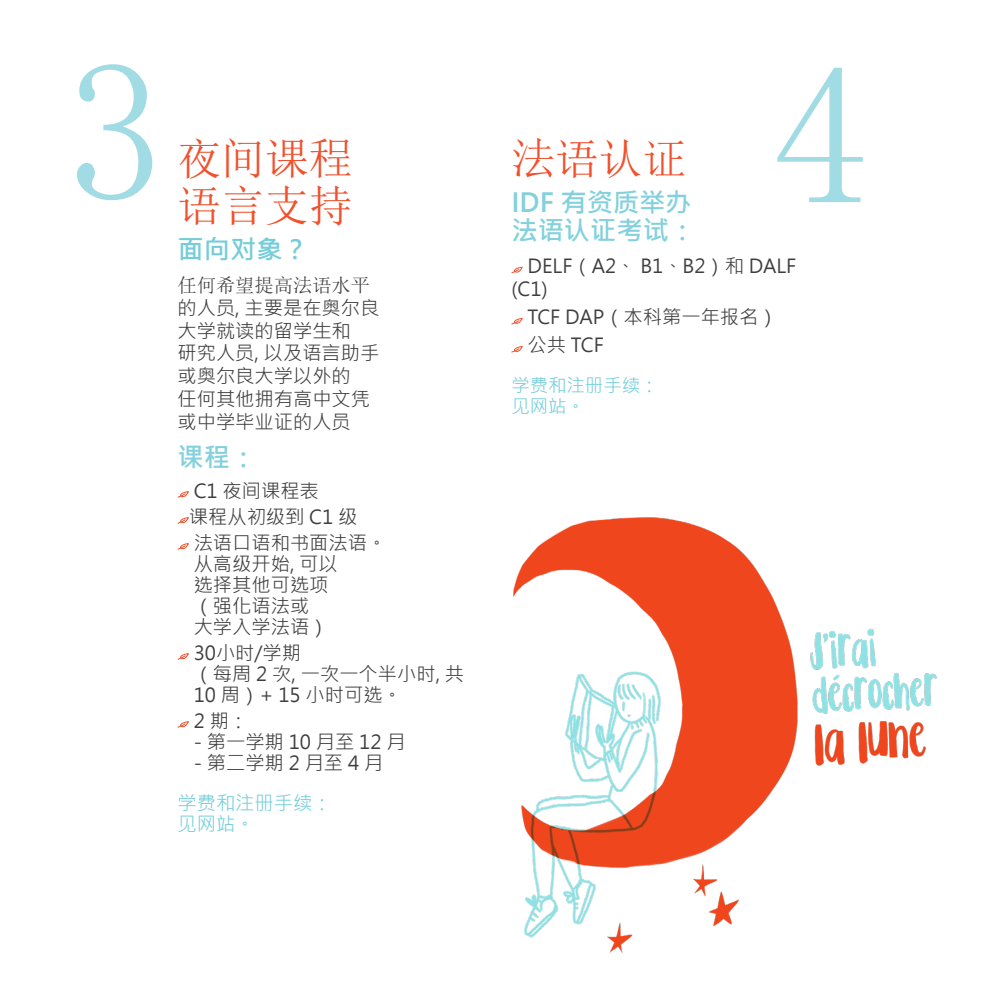
<style>
.page{position:relative;width:993px;height:993px;background:#fff}
.page>*{position:absolute;margin:0;border:0;box-sizing:border-box;transform-origin:0 0}
.Titre{font:198.62px "Sim Sun";color:#a1dbe3}
.Titre-2{font:43.75px "Sim Sun";color:#f0512c}
.Sous-Titre{font:700 26.25px/28px "Microsoft Jheng Hei";color:#83d1dc}
.Sous-Titre-2{font:700 26.25px "Microsoft Jheng Hei";color:#74cdd9}
.t1{font:19.25px/22.8px "Microsoft Jheng Hei";color:#3e3e3f}
.t2{font:19.25px "Microsoft Jheng Hei";color:#74cdd9}
.t3{font:18.38px "Microsoft Jheng Hei";color:#74cdd9}
.s1{font-family:"N Sim Sun"}
</style>
<div class="page">
<img style="left:513px;top:517px;width:424px;height:437px">
<svg style="left:177px;top:491px;width:12px;height:7px"></svg>
<svg style="left:177px;top:517px;width:12px;height:7px"></svg>
<svg style="left:177px;top:543px;width:12px;height:7px"></svg>
<svg style="left:177px;top:653px;width:12px;height:7px"></svg>
<svg style="left:177px;top:721px;width:12px;height:7px"></svg>
<svg style="left:511px;top:267px;width:12px;height:7px"></svg>
<svg style="left:511px;top:318px;width:12px;height:7px"></svg>
<svg style="left:511px;top:346px;width:12px;height:7px"></svg>
<p class="Titre" style="left:65px;top:31px;width:101px">3</p>
<p class="Titre-2" style="left:177px;top:136px;width:176px">夜间课程</p>
<p class="Titre-2" style="left:177px;top:184px;width:176px">语言支持</p>
<p class="Sous-Titre-2" style="left:177px;top:233px;width:133px">面向对象？</p>
<p class="t1" style="left:177px;top:273px;width:203px"><span class="s1">任何希望提高法语水平</span>的人员, 主要是在奥尔良大学就读的留学生和<br>研究人员, 以及语言助手或奥尔良大学以外的<br>任何其他拥有高中文凭或中学毕业证的人员</p>
<p class="Sous-Titre" style="left:177px;top:443px;width:80px">课程：</p>
<p class="t1" style="left:194px;top:479px;width:127px">C1 夜间课程表</p>
<p class="t1" style="left:189px;top:505px;width:170px">课程从初级到 C1 级</p>
<p class="t1" style="left:194px;top:532px;width:194px;line-height:21px">法语口语和书面法语。从高级开始, 可以<br>选择其他可选项<br>（强化语法或<br>大学入学法语）</p>
<p class="t1" style="left:194px;top:641px;width:272px;line-height:21px">30小时/学期<br>（每周 2 次, 一次一个半小时, 共<br>10 周）+ 15 小时可选。</p>
<p class="t1" style="left:194px;top:709px;width:56px">2 期：</p>
<p class="t1" style="left:194px;top:730px;width:213px">- 第一学期 10 月至 12 月</p>
<p class="t1" style="left:194px;top:751px;width:191px">- 第二学期 2 月至 4 月</p>
<p class="t2" style="left:177px;top:790px;width:155px">学费和注册手续：</p>
<p class="t2" style="left:177px;top:811px;width:78px">见网站。</p>
<p class="Titre-2" style="left:511px;top:136px;width:176px">法语认证</p>
<p class="Sous-Titre" style="left:511px;top:188px;width:185px">IDF 有资质举办法语认证考试：</p>
<p class="Titre" style="left:770px;top:34px;width:101px">4</p>
<p class="t1" style="left:511px;top:254px;width:286px;text-indent:16px">DELF（A2、 B1、B2）和 DALF (C1)</p>
<p class="t1" style="left:527px;top:306px;width:252px">TCF DAP（本科第一年报名）</p>
<p class="t1" style="left:527px;top:334px;width:78px">公共 TCF</p>
<p class="t3" style="left:511px;top:373px;width:148px">学费和注册手续：</p>
<p class="t3" style="left:511px;top:394px;width:75px">见网站。</p>
</div>
